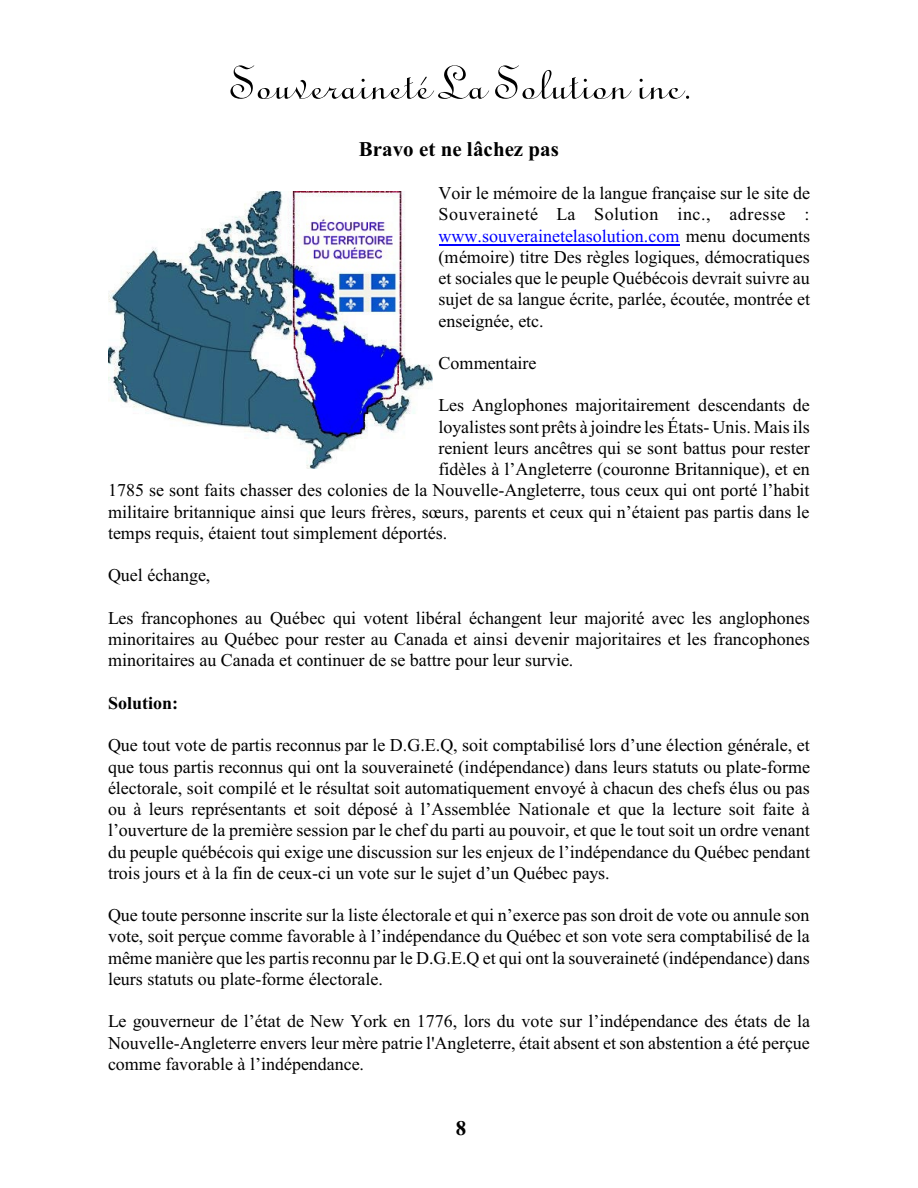
<style>
.page{position:relative;width:918px;height:1188px;background:#fff}
.page>*{position:absolute;margin:0;border:0;box-sizing:border-box;transform-origin:0 0}
.t1{font:52.5px "Typo Upright BT";letter-spacing:.005em;color:#000}
.t2{font:700 21px "Times New Roman";color:#000}
.t3{font:18px/21.3px "Times New Roman";color:#000;text-align:justify}
.t4{font:700 18px "Times New Roman";color:#000}
.s1{color:#00f}
</style>
<div class="page">
<img style="left:108px;top:191px;width:324px;height:277px">
<hr style="left:439px;top:244px;width:241px;height:1px;background:#00f">
<h1 class="t1" style="left:228px;top:59px;width:463px">Souveraineté La Solution inc.</h1>
<p class="t2" style="left:359px;top:142px;width:202px">Bravo et ne lâchez pas</p>
<p class="t3" style="left:439px;top:184px;width:373px">Voir le mémoire de la langue française sur le site de Souveraineté La Solution inc., adresse : <span class="s1">www.souverainetelasolution.com</span> menu documents (mémoire) titre Des règles logiques, démocratiques et sociales que le peuple Québécois devrait suivre au sujet de sa langue écrite, parlée, écoutée, montrée et enseignée, etc.</p>
<p class="t3" style="left:439px;top:354px;width:99px">Commentaire</p>
<p class="t3" style="left:439px;top:397px;width:373px">Les Anglophones majoritairement descendants de</p>
<p class="t3" style="left:439px;top:418px;width:373px">loyalistes sont prêts à joindre les États- Unis. Mais ils</p>
<p class="t3" style="left:439px;top:439px;width:373px">renient leurs ancêtres qui se sont battus pour rester</p>
<p class="t3" style="left:439px;top:460px;width:373px">fidèles à l’Angleterre (couronne Britannique), et en</p>
<p class="t3" style="left:108px;top:481px;width:703px">1785 se sont faits chasser des colonies de la Nouvelle-Angleterre, tous ceux qui ont porté l’habit</p>
<p class="t3" style="left:108px;top:503px;width:703px">militaire britannique ainsi que leurs frères, sœurs, parents et ceux qui n’étaient pas partis dans le</p>
<p class="t3" style="left:108px;top:524px;width:341px">temps requis, étaient tout simplement déportés.</p>
<p class="t3" style="left:108px;top:566px;width:104px">Quel échange,</p>
<p class="t3" style="left:108px;top:609px;width:703px">Les francophones au Québec qui votent libéral échangent leur majorité avec les anglophones minoritaires au Québec pour rester au Canada et ainsi devenir majoritaires et les francophones minoritaires au Canada et continuer de se battre pour leur survie.</p>
<p class="t4" style="left:108px;top:697px;width:72px">Solution:</p>
<p class="t3" style="left:108px;top:736px;width:704px">Que tout vote de partis reconnus par le D.G.E.Q, soit comptabilisé lors d’une élection générale, et que tous partis reconnus qui ont la souveraineté (indépendance) dans leurs statuts ou plate-forme électorale, soit compilé et le résultat soit automatiquement envoyé à chacun des chefs élus ou pas ou à leurs représentants et soit déposé à l’Assemblée Nationale et que la lecture soit faite à l’ouverture de la première session par le chef du parti au pouvoir, et que le tout soit un ordre venant du peuple québécois qui exige une discussion sur les enjeux de l’indépendance du Québec pendant trois jours et à la fin de ceux-ci un vote sur le sujet d’un Québec pays.</p>
<p class="t3" style="left:108px;top:906px;width:703px">Que toute personne inscrite sur la liste électorale et qui n’exerce pas son droit de vote ou annule son vote, soit perçue comme favorable à l’indépendance du Québec et son vote sera comptabilisé de la même manière que les partis reconnu par le D.G.E.Q et qui ont la souveraineté (indépendance) dans leurs statuts ou plate-forme électorale.</p>
<p class="t3" style="left:108px;top:1012px;width:704px">Le gouverneur de l’état de New York en 1776, lors du vote sur l’indépendance des états de la Nouvelle-Angleterre envers leur mère patrie l'Angleterre, était absent et son abstention a été perçue comme favorable à l’indépendance.</p>
<p class="t2" style="left:456px;top:1121px;width:12px">8</p>
</div>
